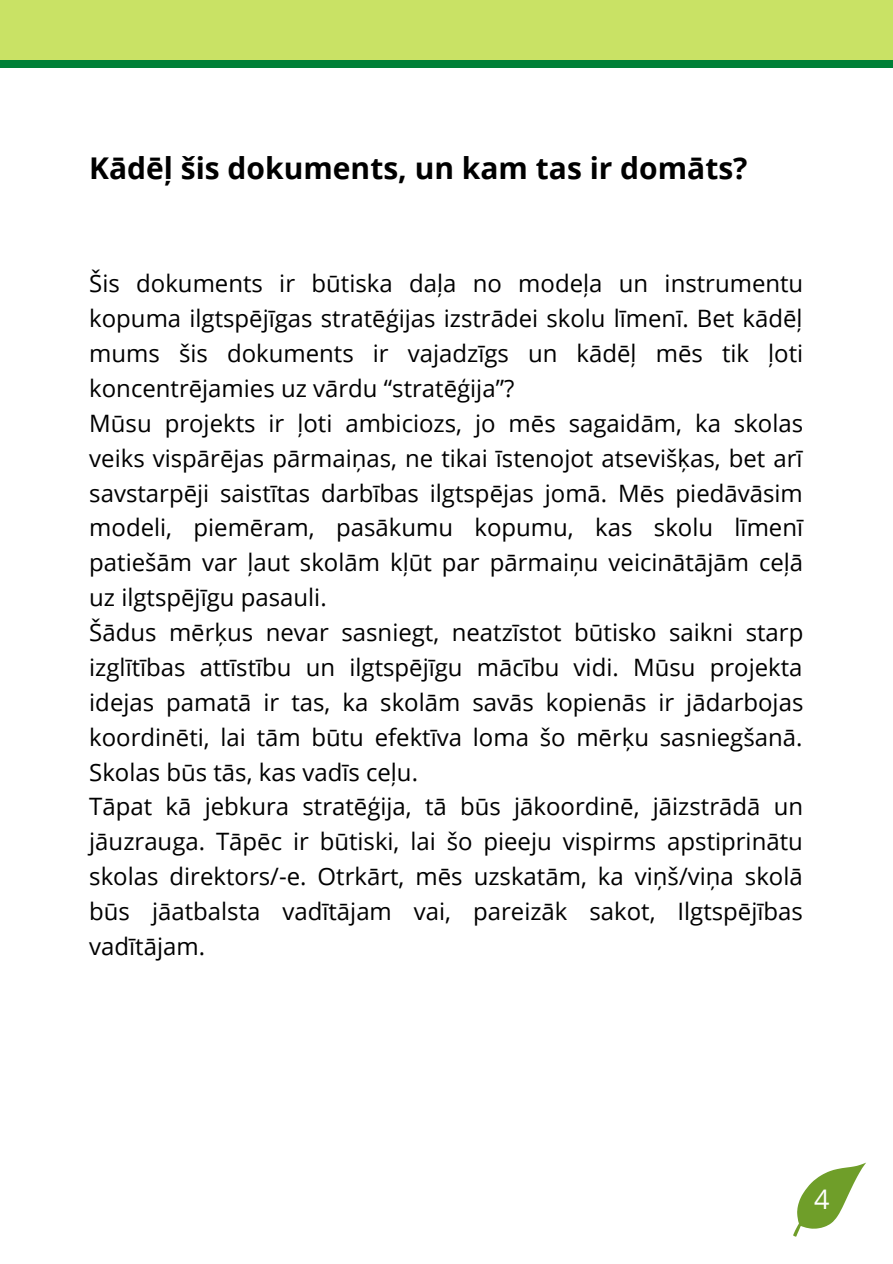
<style>
.page{position:relative;width:893px;height:1264px;background:#fff}
.page>*{position:absolute;margin:0;border:0;box-sizing:border-box;transform-origin:0 0}
.t1{font:700 30px "Open Sans";color:#000}
.t2{font:27px "Open Sans";color:#fff}
.t3{font:24px/34.8px "Open Sans";color:#000}
</style>
<div class="page">
<div style="left:0;top:0;width:892px;height:68px;background:#008037"></div>
<div style="left:0;top:0;width:892px;height:60px;background:#c9e265"></div>
<svg style="left:793px;top:1162px;width:73px;height:74px"></svg>
<p class="t1" style="left:89px;top:147px;width:659px">Kādēļ šis dokuments, un kam tas ir domāts?</p>
<p class="t3" style="left:89px;top:266px;width:715px">Šis dokuments ir būtiska daļa no modeļa un instrumentu kopuma ilgtspējīgas stratēģijas izstrādei skolu līmenī. Bet kādēļ mums šis dokuments ir vajadzīgs un kādēļ mēs tik ļoti koncentrējamies uz vārdu “stratēģija”?<br>Mūsu projekts ir ļoti ambiciozs, jo mēs sagaidām, ka skolas veiks vispārējas pārmaiņas, ne tikai īstenojot atsevišķas, bet arī savstarpēji saistītas darbības ilgtspējas jomā. Mēs piedāvāsim modeli, piemēram, pasākumu kopumu, kas skolu līmenī patiešām var ļaut skolām kļūt par pārmaiņu veicinātājām ceļā uz ilgtspējīgu pasauli.<br>Šādus mērķus nevar sasniegt, neatzīstot būtisko saikni starp izglītības attīstību un ilgtspējīgu mācību vidi. Mūsu projekta idejas pamatā ir tas, ka skolām savās kopienās ir jādarbojas koordinēti, lai tām būtu efektīva loma šo mērķu sasniegšanā.<br>Skolas būs tās, kas vadīs ceļu.<br>Tāpat kā jebkura stratēģija, tā būs jākoordinē, jāizstrādā un jāuzrauga. Tāpēc ir būtiski, lai šo pieeju vispirms apstiprinātu skolas direktors/-e. Otrkārt, mēs uzskatām, ka viņš/viņa skolā būs jāatbalsta vadītājam vai, pareizāk sakot, Ilgtspējības vadītājam.</p>
<p class="t2" style="left:814px;top:1180px;width:17px">4</p>
</div>
